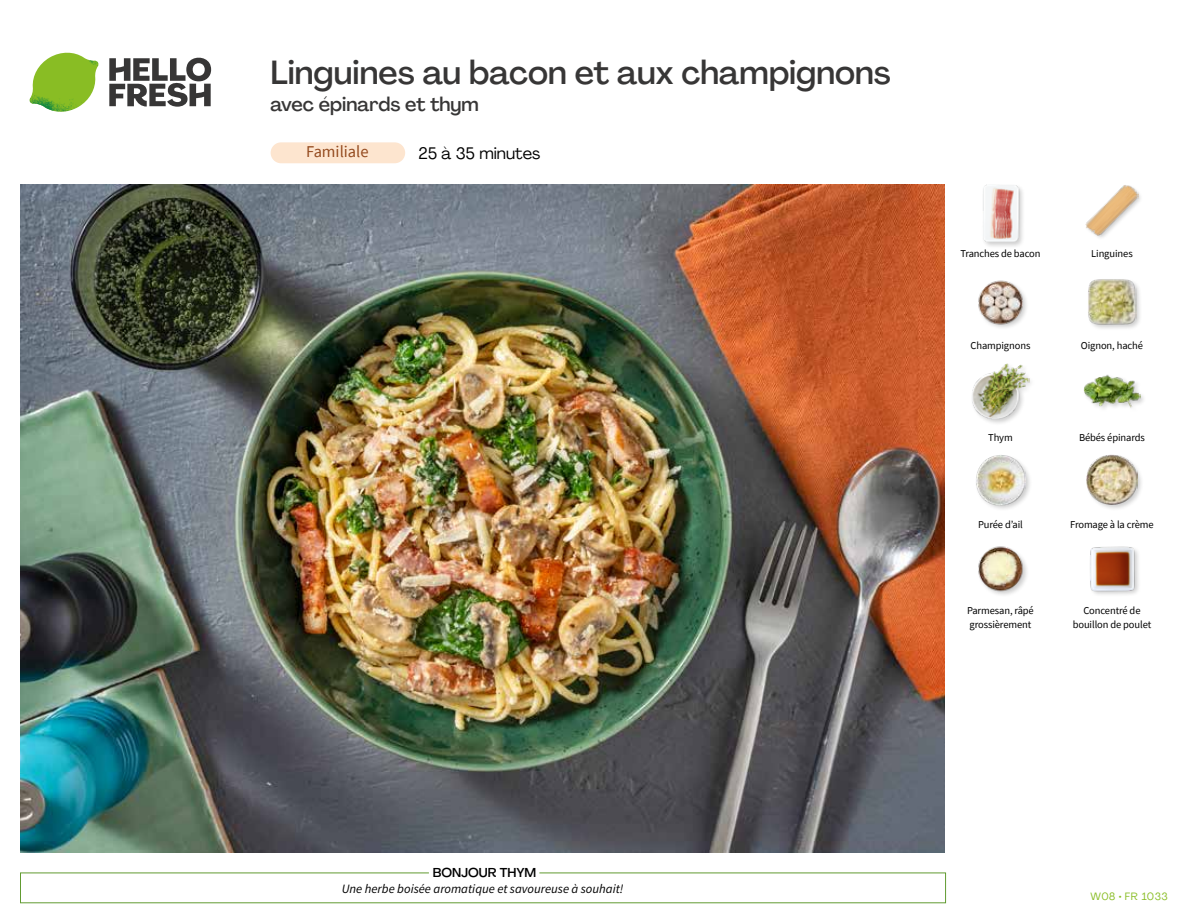
<style>
.page{position:relative;width:1188px;height:918px;background:#fff}
.page>*{position:absolute;margin:0;border:0;box-sizing:border-box;transform-origin:0 0}
.t1{font:500 33px "Agrandir";color:#373636}
.t2{font:500 19.5px "Agrandir";color:#373636}
.t3{font:16.5px "Agrandir";color:#000}
.t4{font:16.5px "Source Sans Pro";color:#944a1e}
.t5{font:italic 12.75px "Source Sans Pro";color:#000}
.t6{font:500 12.75px "Agrandir";color:#000}
.t7{font:10.5px/13.5px "Source Sans Pro";letter-spacing:-.01em;color:#000}
.t8{font:10.5px "Agrandir";letter-spacing:.05em;color:#89bd24}
</style>
<div class="page">
<svg style="left:109px;top:57px;width:102px;height:50px"></svg>
<svg style="left:34px;top:53px;width:62px;height:40px"></svg>
<img style="left:67px;top:53px;width:32px;height:26px">
<img style="left:33px;top:75px;width:59px;height:11px">
<img style="left:29px;top:79px;width:61px;height:33px">
<img style="left:65px;top:86px;width:27px;height:25px">
<img style="left:21px;top:184px;width:924px;height:668px">
<div style="left:271px;top:142px;width:134px;height:21px;background:#fde5cf;border-radius:10px"></div>
<img style="left:1090px;top:546px;width:49px;height:49px">
<img style="left:978px;top:546px;width:49px;height:49px">
<div style="left:1085px;top:454px;width:59px;height:58px;background:#000;opacity:.2"></div>
<img style="left:1087px;top:455px;width:50px;height:50px">
<div style="left:975px;top:454px;width:57px;height:58px;background:#000;opacity:.2"></div>
<img style="left:975px;top:455px;width:51px;height:50px">
<div style="left:1083px;top:374px;width:64px;height:40px;background:#000;opacity:.2"></div>
<img style="left:1083px;top:374px;width:58px;height:40px">
<div style="left:971px;top:362px;width:64px;height:64px;background:#000;opacity:.2"></div>
<img style="left:972px;top:362px;width:57px;height:58px">
<div style="left:1087px;top:278px;width:56px;height:54px;background:#000;opacity:.2"></div>
<img style="left:1087px;top:278px;width:50px;height:49px">
<img style="left:978px;top:280px;width:49px;height:48px">
<img style="left:1086px;top:185px;width:52px;height:52px">
<div style="left:981px;top:183px;width:44px;height:66px;background:#000;opacity:.2"></div>
<img style="left:981px;top:185px;width:44px;height:57px">
<h1 class="t1" style="left:271px;top:52px;width:622px">Linguines au bacon et aux champignons</h1>
<h2 class="t2" style="left:271px;top:92px;width:210px">avec épinards et thym</h2>
<h3 class="t3" style="left:418px;top:143px;width:123px">25 à 35 minutes</h3>
<h3 class="t4" style="left:306px;top:141px;width:64px">Familiale</h3>
<p class="t7" style="left:960px;top:246px;width:82px">Tranches de bacon</p>
<p class="t7" style="left:1091px;top:246px;width:43px">Linguines</p>
<p class="t7" style="left:971px;top:339px;width:61px">Champignons</p>
<p class="t7" style="left:1081px;top:339px;width:64px">Oignon, haché</p>
<p class="t7" style="left:988px;top:431px;width:26px">Thym</p>
<p class="t7" style="left:1079px;top:431px;width:67px">Bébés épinards</p>
<p class="t7" style="left:978px;top:518px;width:46px">Purée d’ail</p>
<p class="t7" style="left:1070px;top:518px;width:85px">Fromage à la crème</p>
<p class="t7" style="left:967px;top:604px;width:68px">Parmesan, râpé grossièrement</p>
<p class="t7" style="left:1073px;top:604px;width:80px;text-align:center">Concentré de bouillon de poulet</p>
<p class="t6" style="left:433px;top:864px;width:105px">BONJOUR THYM</p>
<p class="t5" style="left:342px;top:881px;width:283px">Une herbe boisée aromatique et savoureuse à souhait!</p>
<p class="t8" style="left:1090px;top:890px;width:79px">W08 • FR 1033</p>
</div>
